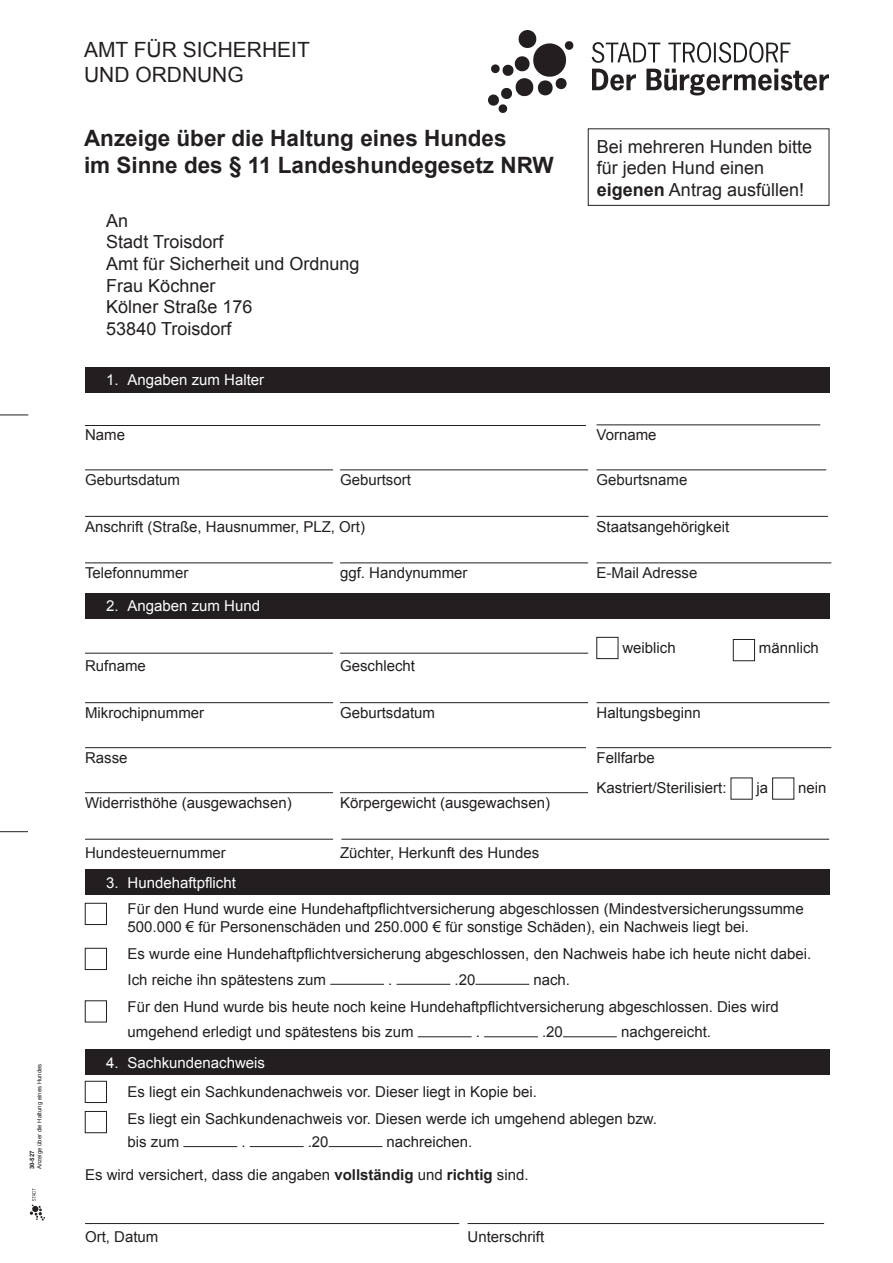
<style>
.page{position:relative;width:893px;height:1263px;background:#fff}
.page>*{position:absolute;margin:0;border:0;box-sizing:border-box;transform-origin:0 0}
.t1{font:700 22.5px/27px "Arial";color:#231f20}
.t2{font:21px "Arial";color:#231f20}
.t3{font:18px/21.6px "Arial";color:#231f20}
.t4{font:15px/30px "Arial";color:#231f20}
.t5{font:15px "Arial";color:#fff}
.t6{font:6px "Arial";color:#231f20}
.t7{font:700 6px "Arial";color:#231f20}
.s1{font-weight:700}
</style>
<div class="page">
<hr style="left:468px;top:1223px;width:356px;height:1px;background:#231f20">
<hr style="left:85px;top:1223px;width:374px;height:1px;background:#231f20">
<hr style="left:329px;top:1146px;width:53px;height:1px;background:#231f20">
<hr style="left:250px;top:1146px;width:54px;height:1px;background:#231f20">
<hr style="left:183px;top:1146px;width:54px;height:1px;background:#231f20">
<hr style="left:563px;top:1036px;width:54px;height:1px;background:#231f20">
<hr style="left:484px;top:1036px;width:54px;height:1px;background:#231f20">
<hr style="left:418px;top:1036px;width:54px;height:1px;background:#231f20">
<hr style="left:475px;top:984px;width:54px;height:1px;background:#231f20">
<hr style="left:396px;top:984px;width:54px;height:1px;background:#231f20">
<hr style="left:330px;top:984px;width:54px;height:1px;background:#231f20">
<hr style="left:341px;top:839px;width:488px;height:1px;background:#231f20">
<hr style="left:85px;top:839px;width:248px;height:1px;background:#231f20">
<hr style="left:340px;top:792px;width:248px;height:1px;background:#231f20">
<hr style="left:85px;top:792px;width:248px;height:1px;background:#231f20">
<hr style="left:597px;top:747px;width:234px;height:1px;background:#231f20">
<hr style="left:85px;top:747px;width:501px;height:1px;background:#231f20">
<hr style="left:597px;top:702px;width:233px;height:1px;background:#231f20">
<hr style="left:340px;top:702px;width:248px;height:1px;background:#231f20">
<hr style="left:85px;top:702px;width:248px;height:1px;background:#231f20">
<hr style="left:340px;top:653px;width:248px;height:1px;background:#231f20">
<hr style="left:85px;top:653px;width:248px;height:1px;background:#231f20">
<hr style="left:597px;top:562px;width:234px;height:1px;background:#231f20">
<hr style="left:340px;top:562px;width:248px;height:1px;background:#231f20">
<hr style="left:85px;top:562px;width:248px;height:1px;background:#231f20">
<hr style="left:597px;top:516px;width:231px;height:1px;background:#231f20">
<hr style="left:85px;top:516px;width:503px;height:1px;background:#231f20">
<hr style="left:597px;top:469px;width:229px;height:1px;background:#231f20">
<hr style="left:340px;top:469px;width:248px;height:1px;background:#231f20">
<hr style="left:85px;top:469px;width:248px;height:1px;background:#231f20">
<hr style="left:597px;top:424px;width:223px;height:1px;background:#231f20">
<hr style="left:85px;top:425px;width:501px;height:1px;background:#231f20">
<div style="left:588px;top:129px;width:241px;height:77px;border:1px solid #231f20"></div>
<svg style="left:0;top:831px;width:28px;height:1px"></svg>
<svg style="left:0;top:415px;width:28px;height:1px"></svg>
<div style="left:85px;top:1111px;width:22px;height:22px;border:1px solid #231f20"></div>
<img style="left:488px;top:30px;width:340px;height:82px">
<div style="left:85px;top:367px;width:744px;height:25px;background:#231f20"></div>
<div style="left:85px;top:593px;width:744px;height:25px;background:#231f20"></div>
<div style="left:597px;top:637px;width:21px;height:22px;border:1px solid #231f20"></div>
<div style="left:733px;top:639px;width:22px;height:22px;border:1px solid #231f20"></div>
<div style="left:85px;top:869px;width:744px;height:26px;background:#231f20"></div>
<svg style="left:85px;top:903px;width:22px;height:119px"></svg>
<div style="left:85px;top:1049px;width:744px;height:26px;background:#231f20"></div>
<svg style="left:30px;top:1188px;width:15px;height:32px"></svg>
<div style="left:85px;top:1081px;width:22px;height:22px;border:1px solid #231f20"></div>
<p class="t6" style="left:35px;top:1169px;width:107px;rotate:-90deg">Anzeige über die Haltung eines Hundes</p>
<p class="t7" style="left:28px;top:1169px;width:20px;rotate:-90deg">30-527</p>
<p class="t2" style="left:84px;top:36px;width:227px">AMT FÜR SICHERHEIT</p>
<p class="t2" style="left:84px;top:61px;width:161px">UND ORDNUNG</p>
<h1 class="t1" style="left:84px;top:125px;width:471px">Anzeige über die Haltung eines Hundes<br>im Sinne des § 11 Landeshundegesetz NRW</h1>
<p class="t3" style="left:106px;top:210px;width:255px">An<br>Stadt Troisdorf<br>Amt für Sicherheit und Ordnung<br>Frau Köchner<br>Kölner Straße 176<br>53840 Troisdorf</p>
<p class="t5" style="left:106px;top:370px;width:159px">1. Angaben zum Halter</p>
<p class="t3" style="left:597px;top:136px;width:217px">Bei mehreren Hunden bitte für jeden Hund einen <span class="s1">eigenen</span> Antrag ausfüllen!</p>
<p class="t4" style="left:85px;top:420px;width:42px">Name</p>
<p class="t4" style="left:597px;top:420px;width:62px">Vorname</p>
<p class="t4" style="left:85px;top:465px;width:97px">Geburtsdatum</p>
<p class="t4" style="left:340px;top:465px;width:72px">Geburtsort</p>
<p class="t4" style="left:597px;top:465px;width:92px">Geburtsname</p>
<p class="t4" style="left:85px;top:512px;width:282px">Anschrift (Straße, Hausnummer, PLZ, Ort)</p>
<p class="t4" style="left:597px;top:512px;width:134px">Staatsangehörigkeit</p>
<p class="t4" style="left:85px;top:558px;width:105px">Telefonnummer</p>
<p class="t4" style="left:340px;top:558px;width:129px">ggf. Handynummer</p>
<p class="t4" style="left:597px;top:558px;width:102px">E-Mail Adresse</p>
<p class="t5" style="left:106px;top:596px;width:155px">2. Angaben zum Hund</p>
<p class="t4" style="left:622px;top:633px;width:55px">weiblich</p>
<p class="t4" style="left:759px;top:633px;width:62px">männlich</p>
<p class="t4" style="left:85px;top:651px;width:62px">Rufname</p>
<p class="t4" style="left:340px;top:651px;width:77px">Geschlecht</p>
<p class="t4" style="left:85px;top:698px;width:121px">Mikrochipnummer</p>
<p class="t4" style="left:340px;top:698px;width:97px">Geburtsdatum</p>
<p class="t4" style="left:597px;top:698px;width:106px">Haltungsbeginn</p>
<p class="t4" style="left:85px;top:743px;width:44px">Rasse</p>
<p class="t4" style="left:85px;top:788px;width:208px">Widerristhöhe (ausgewachsen)</p>
<p class="t4" style="left:597px;top:743px;width:132px">Fellfarbe<br>Kastriert/Sterilisiert:</p>
<p class="t4" style="left:756px;top:773px;width:13px">ja</p>
<p class="t4" style="left:798px;top:773px;width:30px">nein</p>
<p class="t4" style="left:340px;top:788px;width:212px">Körpergewicht (ausgewachsen)</p>
<p class="t4" style="left:85px;top:837px;width:142px">Hundesteuernummer</p>
<p class="t4" style="left:340px;top:837px;width:201px">Züchter, Herkunft des Hundes</p>
<p class="t5" style="left:106px;top:872px;width:131px">3. Hundehaftpflicht</p>
<p class="t4" style="left:128px;top:894px;width:678px">Für den Hund wurde eine Hundehaftpflichtversicherung abgeschlossen (Mindestversicherungssumme</p>
<p class="t4" style="left:128px;top:912px;width:623px">500.000 € für Personenschäden und 250.000 € für sonstige Schäden), ein Nachweis liegt bei.</p>
<p class="t4" style="left:128px;top:939px;width:685px">Es wurde eine Hundehaftpflichtversicherung abgeschlossen, den Nachweis habe ich heute nicht dabei.</p>
<p class="t4" style="left:128px;top:964px;width:200px">Ich reiche ihn spätestens zum</p>
<p class="t4" style="left:388px;top:964px;width:6px">.</p>
<p class="t4" style="left:454px;top:964px;width:22px">.20</p>
<p class="t4" style="left:533px;top:964px;width:38px">nach.</p>
<p class="t4" style="left:128px;top:991px;width:653px">Für den Hund wurde bis heute noch keine Hundehaftpflichtversicherung abgeschlossen. Dies wird</p>
<p class="t4" style="left:128px;top:1017px;width:288px">umgehend erledigt und spätestens bis zum</p>
<p class="t4" style="left:476px;top:1017px;width:6px">.</p>
<p class="t4" style="left:542px;top:1017px;width:22px">.20</p>
<p class="t4" style="left:621px;top:1017px;width:92px">nachgereicht.</p>
<p class="t5" style="left:106px;top:1053px;width:160px">4. Sachkundenachweis</p>
<p class="t4" style="left:128px;top:1079px;width:531px;line-height:27px">Es liegt ein Sachkundenachweis vor. Dieser liegt in Kopie bei.<br>Es liegt ein Sachkundenachweis vor. Diesen werde ich umgehend ablegen bzw.</p>
<p class="t4" style="left:128px;top:1127px;width:53px">bis zum</p>
<p class="t4" style="left:241px;top:1127px;width:6px">.</p>
<p class="t4" style="left:308px;top:1127px;width:22px">.20</p>
<p class="t4" style="left:387px;top:1127px;width:87px">nachreichen.</p>
<p class="t4" style="left:85px;top:1160px;width:445px">Es wird versichert, dass die angaben <span class="s1">vollständig</span> und <span class="s1">richtig</span> sind.</p>
<p class="t4" style="left:85px;top:1222px;width:75px">Ort, Datum</p>
<p class="t4" style="left:468px;top:1222px;width:78px">Unterschrift</p>
</div>
